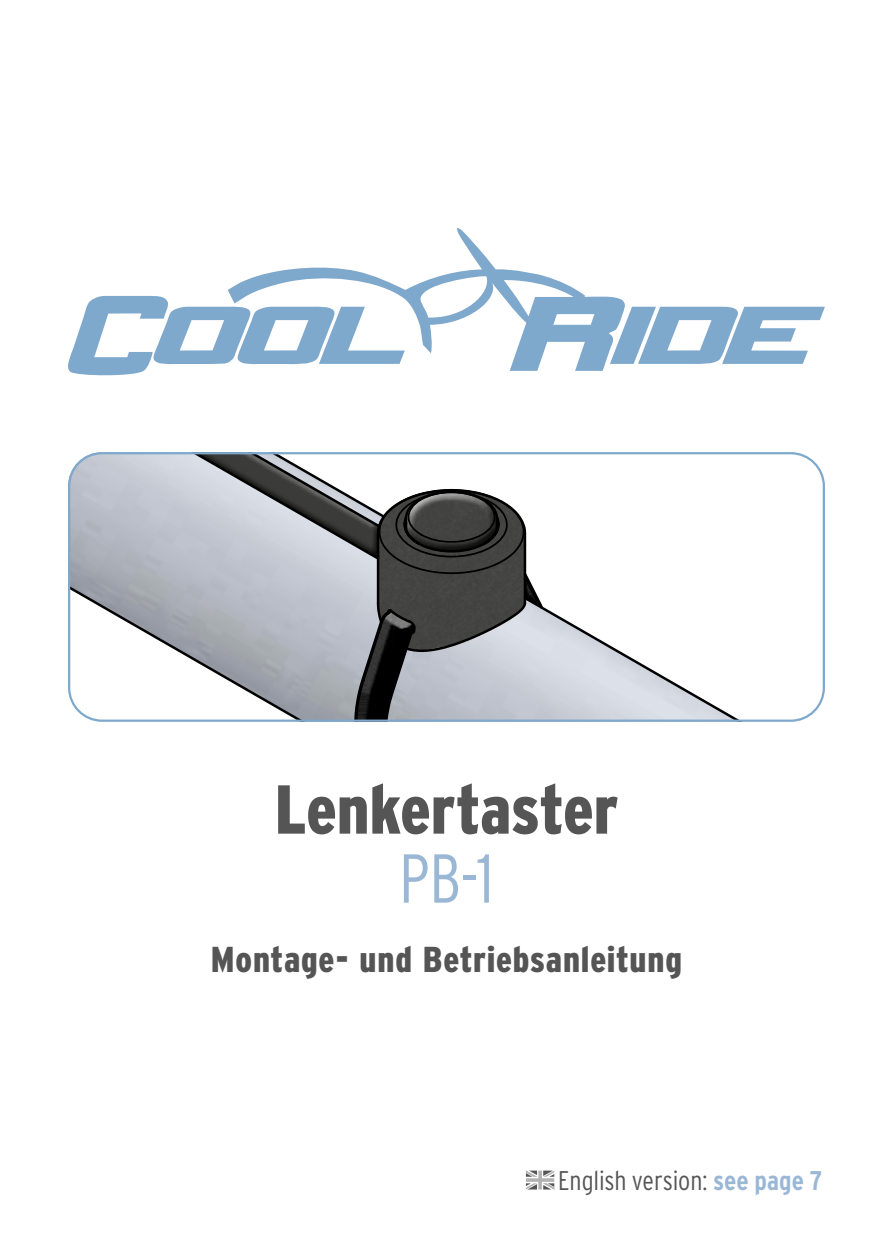
<style>
.page{position:relative;width:893px;height:1259px;background:#fff}
.page>*{position:absolute;margin:0;border:0;box-sizing:border-box;transform-origin:0 0}
.t1{font:900 condensed 69px "Interstate";letter-spacing:-.005em;color:#555}
.t2{font:300 condensed 69px "Interstate";color:#9ab8d6}
.t3{font:900 condensed 36px "Interstate";letter-spacing:.02em;color:#555}
.t4{font:300 condensed 27px "Interstate";letter-spacing:-.005em;color:#555}
.s1{font-weight:700;color:#9ab8d6}
</style>
<div class="page">
<svg style="left:68px;top:296px;width:160px;height:80px"></svg>
<svg style="left:625px;top:306px;width:200px;height:58px"></svg>
<svg style="left:228px;top:228px;width:397px;height:143px"></svg>
<svg style="left:71px;top:455px;width:751px;height:264px"></svg>
<svg style="left:113px;top:455px;width:432px;height:264px"></svg>
<div style="left:68px;top:452px;width:757px;height:270px;border:2px solid #7ea8cc;border-radius:33px"></div>
<svg style="left:526px;top:1170px;width:28px;height:19px"></svg>
<h1 class="t1" style="left:275px;top:771px;width:345px">Lenkertaster</h1>
<h1 class="t2" style="left:399px;top:839px;width:96px">PB-1</h1>
<p class="t3" style="left:211px;top:939px;width:473px">Montage- und Betriebsanleitung</p>
<p class="t4" style="left:558px;top:1164px;width:266px">English version: <span class="s1">see page 7</span></p>
</div>
